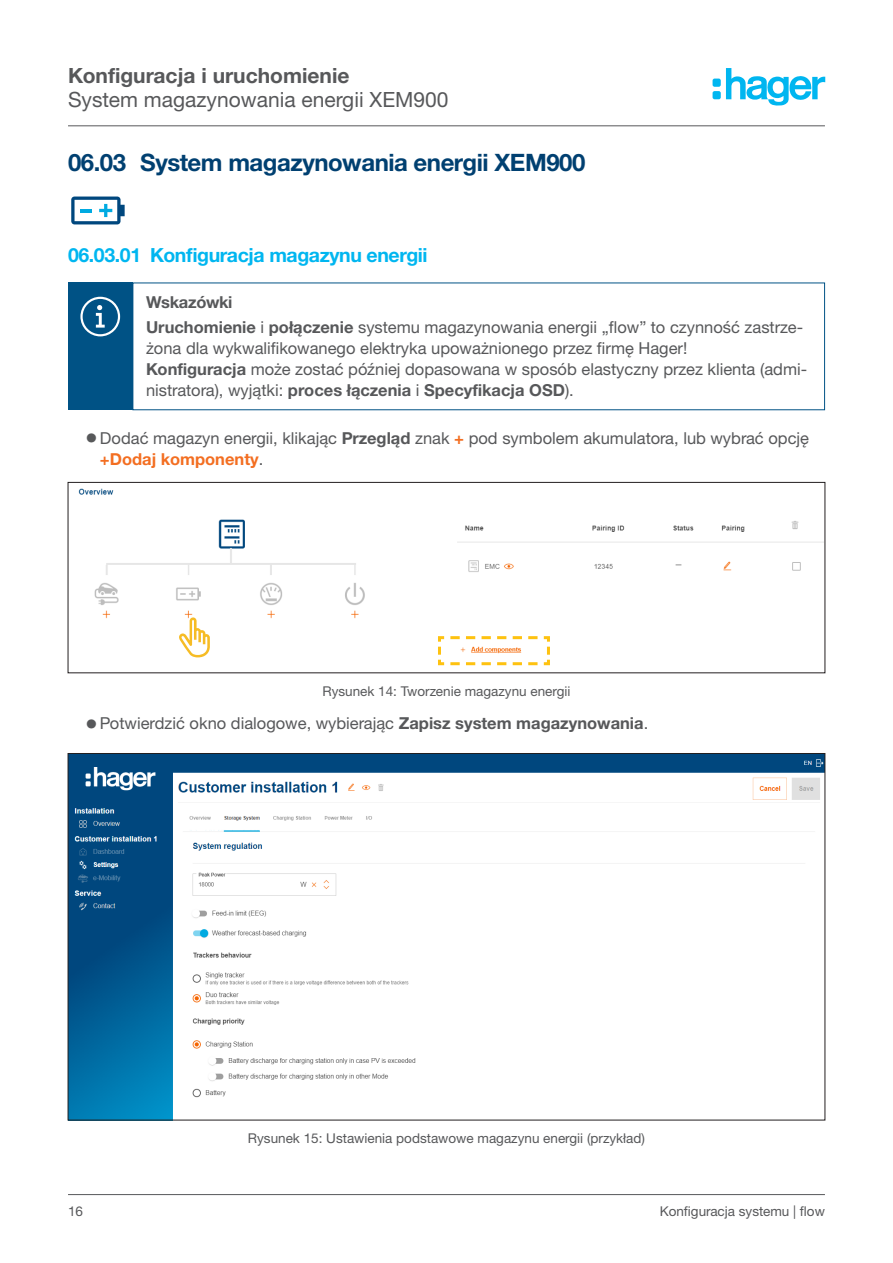
<style>
.page{position:relative;width:893px;height:1263px;background:#fff}
.page>*{position:absolute;margin:0;border:0;box-sizing:border-box;transform-origin:0 0}
.t1{font:700 24px "Helvetica Neue LTW1 G";letter-spacing:-.02em;color:#004071}
.t2{font:21px "Helvetica Neue LTW1 G";color:#57585a}
.t3{font:700 21px "Helvetica Neue LTW1 G";color:#57585a}
.t4{font:700 19.5px "Helvetica Neue LTW1 G";letter-spacing:-.02em;color:#00b6f0}
.notice_text{font:16.5px/21px "Helvetica Neue LTW1 G";color:#57585a}
.notice_headline{font:700 16.5px "Helvetica Neue LTW1 G";letter-spacing:-.02em;color:#57585a}
.t5{font:13.5px "Helvetica Neue LTW1 G";color:#57585a}
.s1{font-weight:700}
.s2{font-size:25.5px}
.s3{font-weight:700;color:#f36e21}
</style>
<div class="page">
<hr style="left:68px;top:125px;width:757px;height:1px;background:#57585a">
<hr style="left:68px;top:1194px;width:757px;height:1px;background:#57585a">
<svg style="left:71px;top:197px;width:54px;height:27px"></svg>
<div style="left:68px;top:283px;width:65px;height:127px;background:#005285"></div>
<svg style="left:80px;top:297px;width:40px;height:39px"></svg>
<img style="left:78px;top:488px;width:745px;height:170px">
<div style="left:68px;top:482px;width:757px;height:191px;border:1px solid #231f20"></div>
<svg style="left:179px;top:617px;width:31px;height:40px"></svg>
<svg style="left:436px;top:635px;width:115px;height:31px"></svg>
<img style="left:70px;top:755px;width:753px;height:363px">
<svg style="left:713px;top:68px;width:112px;height:38px"></svg>
<p class="t3" style="left:68px;top:63px;width:283px">Konfiguracja i uruchomienie</p>
<p class="t2" style="left:68px;top:87px;width:382px">System magazynowania energii XEM900</p>
<p class="t1" style="left:68px;top:148px;width:519px">06.03 System magazynowania energii XEM900</p>
<p class="t4" style="left:68px;top:243px;width:361px">06.03.01 Konfiguracja magazynu energii</p>
<p class="notice_headline" style="left:146px;top:292px;width:88px">Wskazówki</p>
<p class="notice_text" style="left:146px;top:317px;width:659px"><span class="s1">Uruchomienie</span> i <span class="s1">połączenie</span> systemu magazynowania energii „flow” to czynność zastrze&shy;żona dla wykwalifikowanego elektryka upoważnionego przez firmę Hager!</p>
<p class="notice_text" style="left:146px;top:359px;width:663px"><span class="s1">Konfiguracja</span> może zostać później dopasowana w sposób elastyczny przez klienta (admi&shy;nistratora), wyjątki: <span class="s1">proces łączenia</span> i <span class="s1">Specyfikacja OSD</span>).</p>
<p class="notice_text" style="left:100px;top:427px;width:711px;text-indent:-15px"><span class="s2">•</span>Dodać magazyn energii, klikając <span class="s1">Przegląd</span> znak <span class="s3">+</span> pod symbolem akumulatora, lub wybrać opcję <span class="s3">+Dodaj komponenty</span>.</p>
<p class="t5" style="left:322px;top:682px;width:249px">Rysunek 14: Tworzenie magazynu energii</p>
<p class="notice_text" style="left:85px;top:713px;width:565px"><span class="s2">•</span>Potwierdzić okno dialogowe, wybierając <span class="s1">Zapisz system magazynowania</span>.</p>
<p class="t5" style="left:248px;top:1129px;width:398px">Rysunek 15: Ustawienia podstawowe magazynu energii (przykład)</p>
<p class="t5" style="left:68px;top:1203px;width:17px">16</p>
<p class="t5" style="left:660px;top:1203px;width:167px">Konfiguracja systemu | flow</p>
</div>
